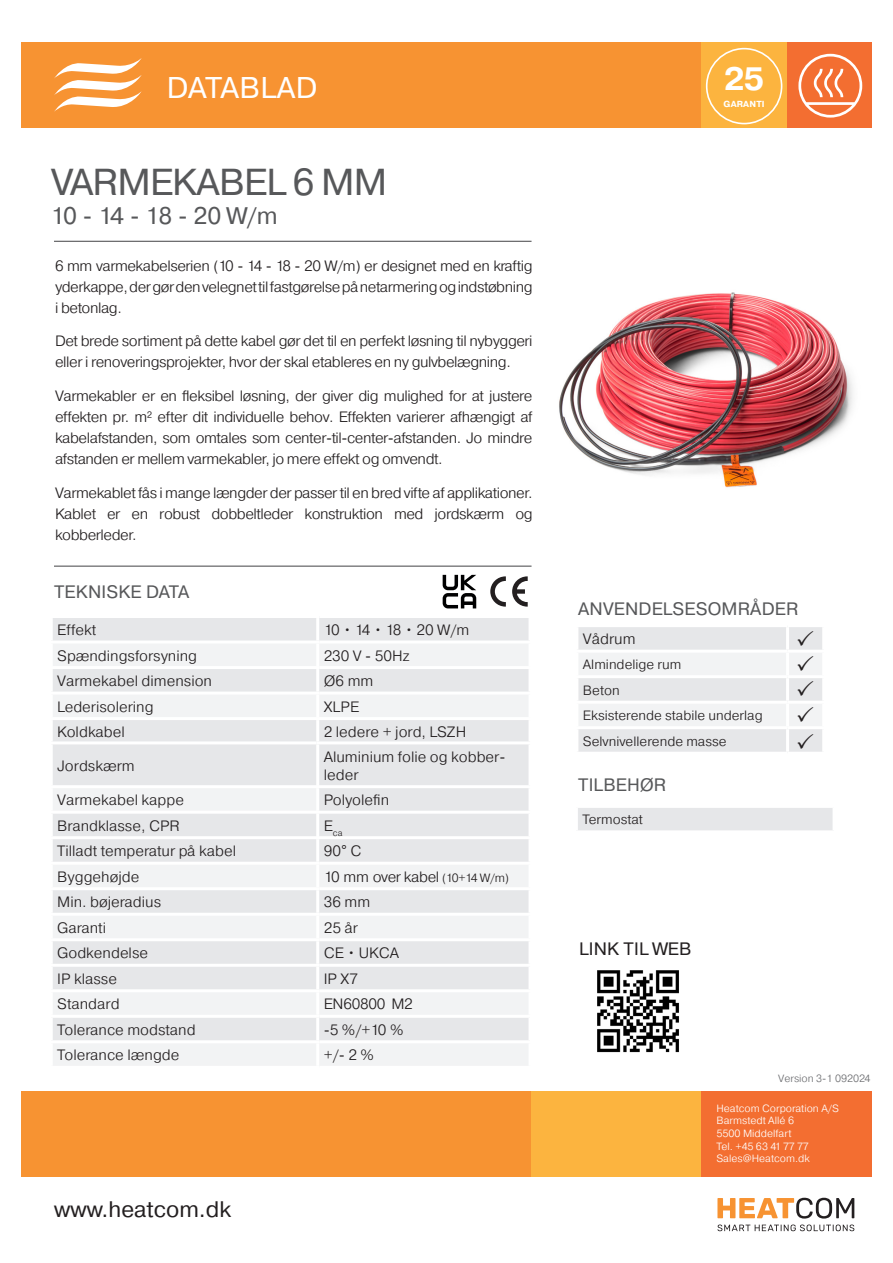
<style>
.page{position:relative;width:893px;height:1263px;background:#fff}
.page>*{position:absolute;margin:0;border:0;box-sizing:border-box;transform-origin:0 0}
.t1{font:37.5px "Pragmatica";letter-spacing:-.02em;color:#57585a}
.t2{font:700 32.4px "Pragmatica";color:#fff}
.t3{font:30px "Pragmatica";letter-spacing:.01em;color:#fff}
.t4{font:24px "Pragmatica";letter-spacing:-.055em;color:#57585a}
.t5{font:22.5px "Pragmatica";color:#231f20}
.t6{font:18px "Pragmatica";letter-spacing:.01em;color:#57585a}
.t7{font:18px "Pragmatica";letter-spacing:.01em;color:#231f20}
.t8{font:300 15px/21px "Pragmatica";letter-spacing:-.02em;color:#231f20;text-align:justify}
.t9{font:300 15px/18px "Pragmatica";color:#231f20}
.t10{font:300 13.5px "Pragmatica";color:#231f20}
.t11{font:300 10.5px/12.6px "Pragmatica";color:#fff}
.t12{font:300 10.5px "Pragmatica";color:#6c6d70}
.t13{font:700 8.85px "Pragmatica";letter-spacing:.02em;color:#fff}
.t14{font:300 8.7px "Pragmatica";color:#231f20}
.s1{font-family:"Arial";font-weight:400}
.s2{font-size:12px}
</style>
<div class="page">
<div style="left:21px;top:43px;width:851px;height:85px;background:#f79332"></div>
<div style="left:787px;top:43px;width:85px;height:85px;background:#f36e31"></div>
<div style="left:702px;top:43px;width:85px;height:85px;background:#fcb43f"></div>
<svg style="left:706px;top:48px;width:76px;height:76px"></svg>
<svg style="left:798px;top:54px;width:64px;height:64px"></svg>
<svg style="left:54px;top:58px;width:88px;height:54px"></svg>
<div style="left:21px;top:1091px;width:851px;height:85px;background:#f79332"></div>
<div style="left:531px;top:1091px;width:171px;height:85px;background:#fcb43f"></div>
<div style="left:702px;top:1091px;width:170px;height:85px;background:#f36e31"></div>
<svg style="left:717px;top:1198px;width:137px;height:20px"></svg>
<svg style="left:717px;top:1224px;width:137px;height:7px"></svg>
<hr style="left:54px;top:241px;width:477px;height:1px;background:#57585a">
<hr style="left:54px;top:566px;width:477px;height:1px;background:#57585a">
<img style="left:559px;top:292px;width:294px;height:196px">
<svg style="left:490px;top:576px;width:38px;height:31px"></svg>
<div style="left:51px;top:616px;width:267px;height:26px;background:#e6e7e9"></div>
<div style="left:318px;top:616px;width:212px;height:26px;background:#e6e7e9"></div>
<div style="left:53px;top:644px;width:263px;height:371px;background:#f2f3f4"></div>
<div style="left:320px;top:644px;width:208px;height:422px;background:#f2f3f4"></div>
<svg style="left:53px;top:669px;width:263px;height:320px;fill:#e6e7e9"></svg>
<svg style="left:319px;top:669px;width:209px;height:320px;fill:#e6e7e9"></svg>
<div style="left:319px;top:720px;width:209px;height:65px;background:#e6e7e9"></div>
<div style="left:318px;top:812px;width:212px;height:26px;background:#e6e7e9"></div>
<div style="left:51px;top:1016px;width:267px;height:26px;background:#e6e7e9"></div>
<div style="left:318px;top:1016px;width:212px;height:26px;background:#e6e7e9"></div>
<div style="left:51px;top:1042px;width:267px;height:25px;background:#f2f3f4"></div>
<hr style="left:50px;top:615px;width:269px;height:3px;background:#fff">
<hr style="left:50px;top:618px;width:3px;height:22px;background:#fff">
<hr style="left:316px;top:618px;width:3px;height:22px;background:#fff">
<hr style="left:50px;top:640px;width:269px;height:3px;background:#fff">
<hr style="left:50px;top:666px;width:269px;height:3px;background:#fff">
<hr style="left:50px;top:691px;width:269px;height:3px;background:#fff">
<hr style="left:50px;top:717px;width:269px;height:3px;background:#fff">
<hr style="left:50px;top:741px;width:266px;height:3px;background:#fff">
<hr style="left:50px;top:785px;width:269px;height:3px;background:#fff">
<hr style="left:50px;top:811px;width:269px;height:3px;background:#fff">
<hr style="left:50px;top:836px;width:269px;height:3px;background:#fff">
<hr style="left:50px;top:862px;width:269px;height:3px;background:#fff">
<hr style="left:50px;top:887px;width:269px;height:3px;background:#fff">
<hr style="left:50px;top:913px;width:269px;height:3px;background:#fff">
<hr style="left:50px;top:938px;width:269px;height:3px;background:#fff">
<hr style="left:50px;top:964px;width:269px;height:3px;background:#fff">
<hr style="left:50px;top:989px;width:269px;height:3px;background:#fff">
<hr style="left:319px;top:615px;width:212px;height:3px;background:#fff">
<hr style="left:528px;top:618px;width:3px;height:22px;background:#fff">
<hr style="left:319px;top:640px;width:212px;height:3px;background:#fff">
<hr style="left:319px;top:666px;width:212px;height:3px;background:#fff">
<hr style="left:319px;top:691px;width:212px;height:3px;background:#fff">
<hr style="left:319px;top:862px;width:212px;height:3px;background:#fff">
<hr style="left:319px;top:887px;width:212px;height:3px;background:#fff">
<hr style="left:319px;top:913px;width:212px;height:3px;background:#fff">
<hr style="left:319px;top:938px;width:212px;height:3px;background:#fff">
<hr style="left:319px;top:964px;width:212px;height:3px;background:#fff">
<hr style="left:319px;top:989px;width:212px;height:3px;background:#fff">
<hr style="left:319px;top:1015px;width:212px;height:3px;background:#fff">
<hr style="left:528px;top:1018px;width:3px;height:22px;background:#fff">
<hr style="left:319px;top:1040px;width:212px;height:3px;background:#fff">
<hr style="left:316px;top:717px;width:215px;height:3px;background:#fff">
<hr style="left:316px;top:741px;width:215px;height:3px;background:#fff">
<hr style="left:316px;top:785px;width:215px;height:3px;background:#fff">
<hr style="left:316px;top:811px;width:215px;height:3px;background:#fff">
<hr style="left:316px;top:814px;width:3px;height:22px;background:#fff">
<hr style="left:528px;top:814px;width:3px;height:22px;background:#fff">
<hr style="left:316px;top:836px;width:215px;height:3px;background:#fff">
<hr style="left:50px;top:1015px;width:269px;height:3px;background:#fff">
<hr style="left:50px;top:1018px;width:3px;height:22px;background:#fff">
<hr style="left:316px;top:1018px;width:3px;height:22px;background:#fff">
<hr style="left:50px;top:1040px;width:269px;height:3px;background:#fff">
<hr style="left:50px;top:1043px;width:3px;height:23px;background:#fff">
<hr style="left:316px;top:1043px;width:3px;height:23px;background:#fff">
<hr style="left:50px;top:1066px;width:269px;height:3px;background:#fff">
<div style="left:576px;top:806px;width:258px;height:26px;background:#e6e7e9"></div>
<hr style="left:575px;top:805px;width:261px;height:3px;background:#fff">
<hr style="left:575px;top:808px;width:3px;height:22px;background:#fff">
<hr style="left:833px;top:808px;width:3px;height:22px;background:#fff">
<hr style="left:575px;top:830px;width:261px;height:3px;background:#fff">
<img style="left:597px;top:970px;width:82px;height:83px">
<svg style="left:443px;top:575px;width:33px;height:33px"></svg>
<svg style="left:578px;top:627px;width:244px;height:125px"></svg>
<h3 class="t3" style="left:167px;top:69px;width:152px">DATABLAD</h3>
<h2 class="t2" style="left:724px;top:58px;width:42px">25</h2>
<p class="t13" style="left:723px;top:98px;width:43px">GARANTI</p>
<p class="t1" style="left:51px;top:159px;width:338px">VARMEKABEL 6 MM</p>
<p class="t4" style="left:51px;top:201px;width:228px">10 - 14 - 18 - 20 W/m</p>
<p class="t8" style="left:55px;top:255px;width:479px">6 mm varmekabelserien (10 - 14 - 18 - 20 W/m) er designet med en kraftig yderkappe, der gør den velegnet til fastgørelse på netarmering og indstøbning i betonlag.</p>
<p class="t8" style="left:55px;top:330px;width:479px">Det brede sortiment på dette kabel gør det til en perfekt løsning til nybyggeri eller i renoveringsprojekter, hvor der skal etableres en ny gulvbelægning.</p>
<p class="t8" style="left:55px;top:385px;width:479px">Varmekabler er en fleksibel løsning, der giver dig mulighed for at justere effekten pr. m² efter dit individuelle behov. Effekten varierer afhængigt af kabelafstanden, som omtales som center-til-center-afstanden. Jo mindre afstanden er mellem varmekabler, jo mere effekt og omvendt.</p>
<p class="t8" style="left:55px;top:482px;width:479px">Varmekablet fås i mange længder der passer til en bred vifte af applikationer.<br>Kablet er en robust dobbeltleder konstruktion med jordskærm og kobberleder.</p>
<p class="t6" style="left:54px;top:580px;width:137px">TEKNISKE DATA</p>
<p class="t8" style="left:57px;top:619px;width:40px">Effekt</p>
<p class="t8" style="left:324px;top:619px;width:147px">10 • 14 • 18 • 20 W/m</p>
<p class="t9" style="left:57px;top:646px;width:141px">Spændingsforsyning</p>
<p class="t8" style="left:324px;top:645px;width:87px">230 V - 50Hz</p>
<p class="t9" style="left:57px;top:672px;width:156px">Varmekabel dimension</p>
<p class="t8" style="left:324px;top:670px;width:51px">Ø6 mm</p>
<p class="t9" style="left:57px;top:697px;width:98px">Lederisolering</p>
<p class="t8" style="left:324px;top:696px;width:37px">XLPE</p>
<p class="t9" style="left:57px;top:722px;width:69px">Koldkabel</p>
<p class="t9" style="left:324px;top:722px;width:144px">2 ledere + jord, LSZH</p>
<p class="t9" style="left:57px;top:756px;width:79px">Jordskærm</p>
<p class="t9" style="left:324px;top:747px;width:183px">Aluminium folie og kobber&shy;leder</p>
<p class="t9" style="left:57px;top:791px;width:128px">Varmekabel kappe</p>
<p class="t9" style="left:324px;top:791px;width:67px">Polyolefin</p>
<p class="t9" style="left:57px;top:816px;width:124px">Brandklasse, CPR</p>
<p class="t14" style="left:324px;top:827px;width:20px"><sup>E</sup>ca</p>
<p class="t9" style="left:57px;top:842px;width:180px">Tilladt temperatur på kabel</p>
<p class="t8" style="left:324px;top:840px;width:39px">90<span class="s1">°</span> C</p>
<p class="t9" style="left:57px;top:867px;width:84px">Byggehøjde</p>
<p class="t8" style="left:324px;top:866px;width:187px">10 mm over kabel <span class="s2">(10+14 W/m)</span></p>
<p class="t9" style="left:57px;top:893px;width:105px">Min. bøjeradius</p>
<p class="t8" style="left:324px;top:891px;width:48px">36 mm</p>
<p class="t9" style="left:57px;top:918px;width:50px">Garanti</p>
<p class="t8" style="left:324px;top:917px;width:36px">25 år</p>
<p class="t9" style="left:57px;top:944px;width:92px">Godkendelse</p>
<p class="t8" style="left:324px;top:942px;width:77px">CE • UKCA</p>
<p class="t9" style="left:57px;top:969px;width:61px">IP klasse</p>
<p class="t8" style="left:324px;top:968px;width:36px">IP X7</p>
<p class="t9" style="left:57px;top:995px;width:64px">Standard</p>
<p class="t8" style="left:324px;top:993px;width:91px">EN60800 M2</p>
<p class="t9" style="left:57px;top:1020px;width:140px">Tolerance modstand</p>
<p class="t8" style="left:324px;top:1019px;width:81px">-5 %/+10 %</p>
<p class="t9" style="left:57px;top:1046px;width:124px">Tolerance længde</p>
<p class="t8" style="left:324px;top:1044px;width:52px">+/- 2 %</p>
<h3 class="t5" style="left:54px;top:1195px;width:178px">www.heatcom.dk</h3>
<p class="t6" style="left:578px;top:598px;width:222px">ANVENDELSESOMRÅDER</p>
<p class="t8" style="left:583px;top:628px;width:54px">Vådrum</p>
<p class="t10" style="left:583px;top:656px;width:100px">Almindelige rum</p>
<p class="t10" style="left:583px;top:681px;width:38px">Beton</p>
<p class="t10" style="left:583px;top:707px;width:181px">Eksisterende stabile underlag</p>
<p class="t10" style="left:583px;top:732px;width:145px">Selvnivellerende masse</p>
<p class="t6" style="left:578px;top:774px;width:89px">TILBEHØR</p>
<p class="t10" style="left:582px;top:811px;width:62px">Termostat</p>
<p class="t7" style="left:579px;top:938px;width:114px">LINK TIL WEB</p>
<p class="t12" style="left:778px;top:1072px;width:94px">Version 3-1 092024</p>
<p class="t11" style="left:716px;top:1101px;width:124px">Heatcom Corporation A/S<br>Barmstedt Allé 6<br>5500 Middelfart<br>Tel. +45 63 41 77 77<br>Sales@Heatcom.dk</p>
</div>
